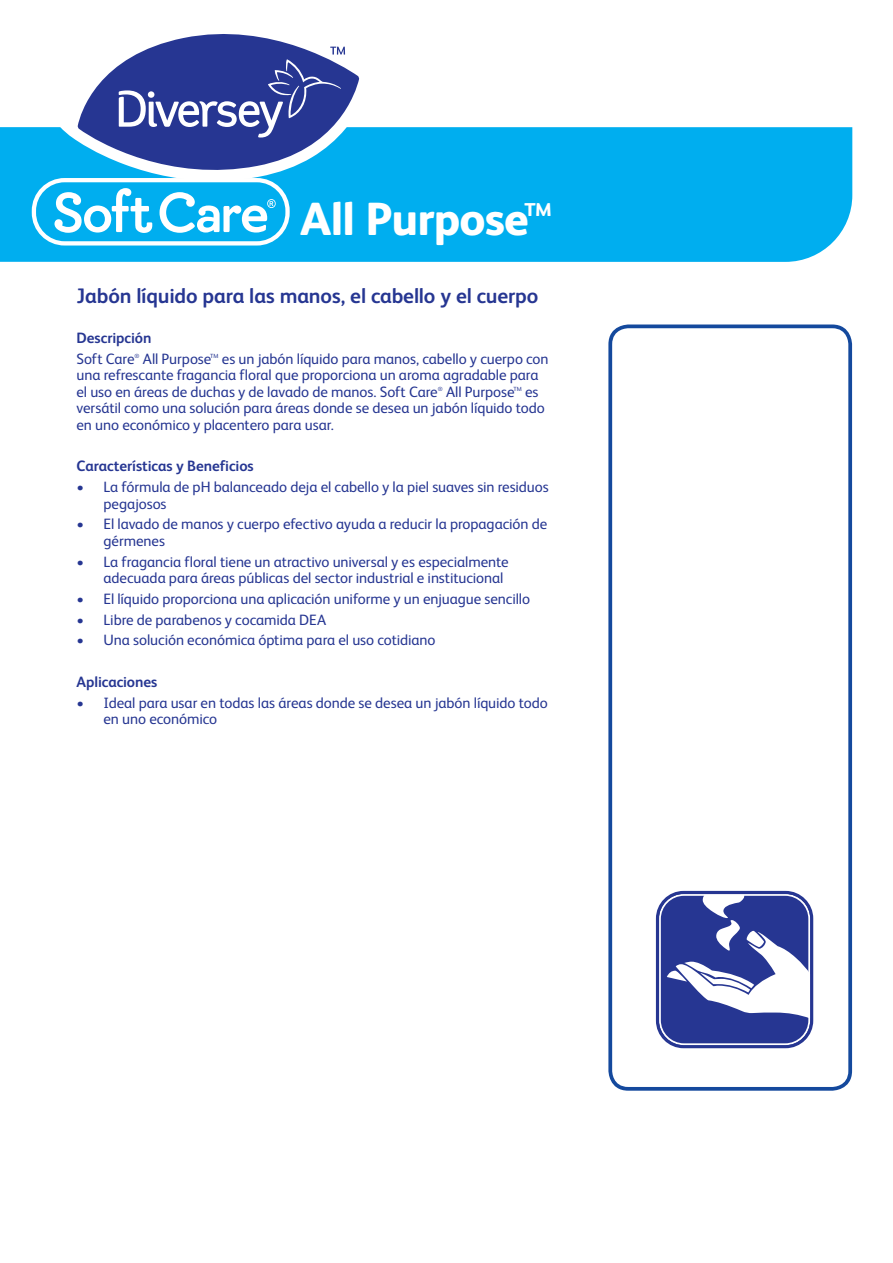
<style>
.page{position:relative;width:893px;height:1263px;background:#fff}
.page>*{position:absolute;margin:0;border:0;box-sizing:border-box;transform-origin:0 0}
.t1{font:800 46.5px "FS Albert Pro";letter-spacing:-.015em;color:#fff}
.Mainhead_Descriptor{font:700 21px "FS Albert Pro";letter-spacing:-.005em;color:#263692}
.t2{font:800 18.6px "FS Albert Pro";color:#fff}
.Maintext{font:15px/16.5px "FS Albert Pro";letter-spacing:-.005em;color:#263692}
.Maintext-2{font:700 15px "FS Albert Pro";letter-spacing:-.005em;color:#263692}
.Subheads{font:700 15px "FS Albert Pro";letter-spacing:-.005em;color:#263692}
.Maintext-3{font:6px "FS Albert Pro";color:#263692}
</style>
<div class="page">
<div style="left:0;top:127px;width:852px;height:135px;background:#00aeef"></div>
<svg style="left:608px;top:324px;width:244px;height:767px"></svg>
<svg style="left:32px;top:178px;width:258px;height:67px"></svg>
<svg style="left:656px;top:891px;width:157px;height:157px"></svg>
<svg style="left:58px;top:78px;width:316px;height:103px"></svg>
<svg style="left:78px;top:34px;width:281px;height:148px"></svg>
<svg style="left:119px;top:47px;width:226px;height:91px;background:#4a58a4"></svg>
<p class="t1" style="left:300px;top:183px;width:230px">All Purpose</p>
<p class="t2" style="left:524px;top:195px;width:29px">TM</p>
<p class="Mainhead_Descriptor" style="left:77px;top:281px;width:463px">Jabón líquido para las manos, el cabello y el cuerpo</p>
<p class="Subheads" style="left:77px;top:327px;width:76px">Descripción</p>
<p class="Maintext" style="left:77px;top:349px;width:60px">Soft Care</p>
<p class="Maintext-3" style="left:135px;top:351px;width:6px">®</p>
<p class="Maintext" style="left:143px;top:349px;width:70px">All Purpose</p>
<p class="Maintext-3" style="left:210px;top:351px;width:10px">TM</p>
<p class="Maintext" style="left:77px;top:349px;width:474px;text-indent:145px">es un jabón líquido para manos, cabello y cuerpo con una refrescante fragancia floral que proporciona un aroma agradable para el uso en áreas de duchas y de lavado de manos. Soft Care</p>
<p class="Maintext-3" style="left:438px;top:384px;width:6px">®</p>
<p class="Maintext" style="left:446px;top:382px;width:70px">All Purpose</p>
<p class="Maintext-3" style="left:513px;top:384px;width:10px">TM</p>
<p class="Maintext" style="left:77px;top:382px;width:470px;text-indent:449px">es versátil como una solución para áreas donde se desea un jabón líquido todo en uno económico y placentero para usar.</p>
<p class="Maintext-2" style="left:77px;top:456px;width:179px">Características y Beneficios</p>
<p class="Maintext" style="left:104px;top:478px;width:447px;text-indent:-27px">• La fórmula de pH balanceado deja el cabello y la piel suaves sin residuos pegajosos</p>
<p class="Maintext" style="left:104px;top:515px;width:445px;text-indent:-27px">• El lavado de manos y cuerpo efectivo ayuda a reducir la propagación de gérmenes</p>
<p class="Maintext" style="left:104px;top:552px;width:407px;text-indent:-27px">• La fragancia floral tiene un atractivo universal y es especialmente adecuada para áreas públicas del sector industrial e institucional</p>
<p class="Maintext" style="left:77px;top:589px;width:455px">• El líquido proporciona una aplicación uniforme y un enjuague sencillo</p>
<p class="Maintext" style="left:77px;top:610px;width:251px">• Libre de parabenos y cocamida DEA</p>
<p class="Maintext" style="left:77px;top:631px;width:361px">• Una solución económica óptima para el uso cotidiano</p>
<p class="Subheads" style="left:77px;top:671px;width:82px">Aplicaciones</p>
<p class="Maintext" style="left:104px;top:693px;width:446px;text-indent:-27px">• Ideal para usar en todas las áreas donde se desea un jabón líquido todo en uno económico</p>
</div>
